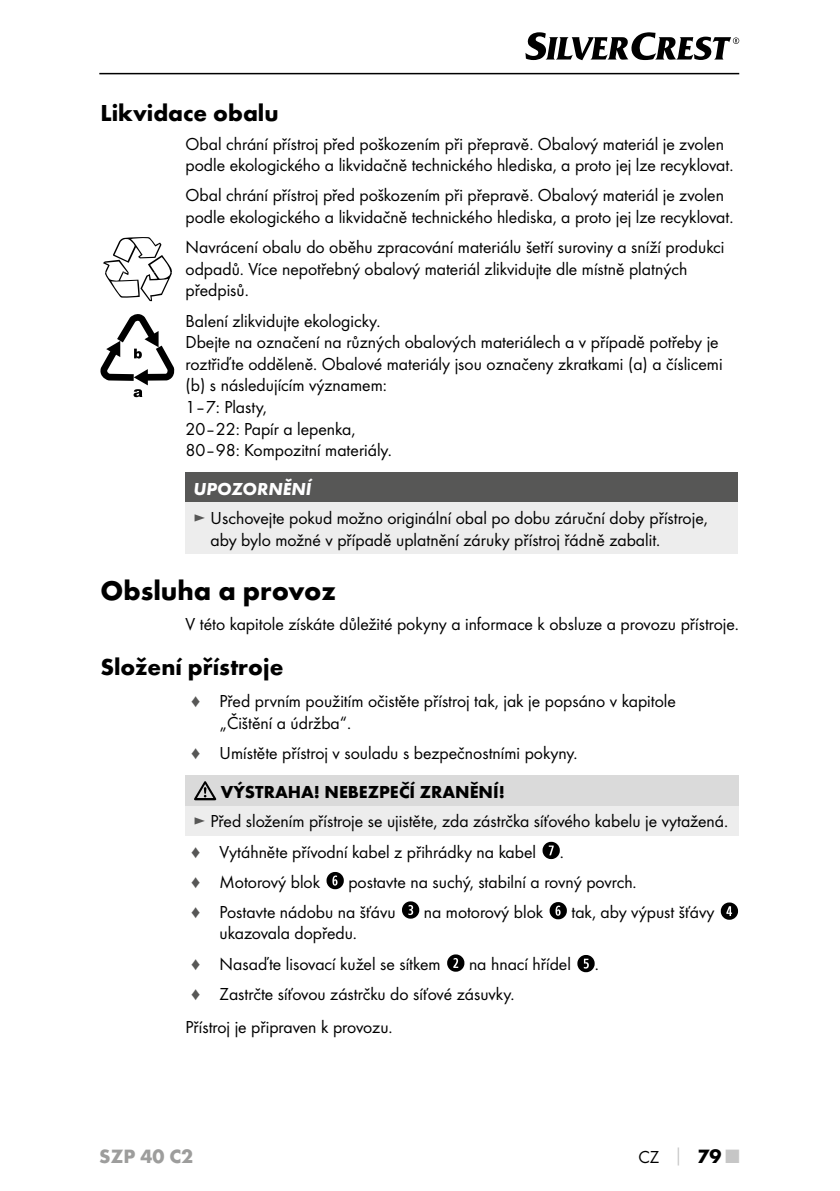
<style>
.page{position:relative;width:840px;height:1191px;background:#fff}
.page>*{position:absolute;margin:0;border:0;box-sizing:border-box;transform-origin:0 0}
.t1{font:700 28px "Futura";color:#000}
.t2{font:700 24px "Futura";color:#000}
.t3{font:700 20px "Futura";color:#9d9d9c}
.t4{font:18px/21.6px "Futura Boo";color:#000}
.t5{font:700 18px "Futura";color:#000}
.t6{font:italic 700 18px "Futura";color:#fff}
.s1{color:#575756}
.s2{font-family:"Arial";color:#575756}
.s3{font-family:"Futura";font-weight:700;color:#c6c6c6}
.s4{font-family:"Futura";font-weight:700;font-size:20px}
.s5{font-family:"Futura";font-weight:700;font-size:20px;color:#c6c6c6}
</style>
<div class="page">
<hr style="left:99px;top:73px;width:639px;height:1px;background:#000">
<svg style="left:525px;top:32px;width:213px;height:28px"></svg>
<svg style="left:103px;top:237px;width:69px;height:64px"></svg>
<svg style="left:100px;top:314px;width:74px;height:83px"></svg>
<div style="left:185px;top:473px;width:552px;height:30px;background:#575756"></div>
<div style="left:185px;top:503px;width:552px;height:51px;background:#ededed"></div>
<div style="left:185px;top:775px;width:553px;height:31px;background:#dadada"></div>
<div style="left:185px;top:806px;width:553px;height:29px;background:#ededed"></div>
<svg style="left:194px;top:781px;width:22px;height:19px"></svg>
<svg style="left:542px;top:841px;width:17px;height:18px"></svg>
<svg style="left:326px;top:872px;width:17px;height:17px"></svg>
<svg style="left:402px;top:901px;width:17px;height:17px"></svg>
<svg style="left:549px;top:902px;width:17px;height:17px"></svg>
<svg style="left:720px;top:902px;width:17px;height:17px"></svg>
<svg style="left:447px;top:954px;width:17px;height:17px"></svg>
<svg style="left:577px;top:955px;width:17px;height:17px"></svg>
<h2 class="t2" style="left:100px;top:98px;width:180px">Likvidace obalu</h2>
<p class="t4" style="left:185px;top:133px;width:546px">Obal chrání přístroj před poškozením při přepravě. Obalový materiál je zvolen podle ekologického a likvidačně technického hlediska, a proto jej lze recyklovat.</p>
<p class="t4" style="left:185px;top:184px;width:546px">Obal chrání přístroj před poškozením při přepravě. Obalový materiál je zvolen podle ekologického a likvidačně technického hlediska, a proto jej lze recyklovat.</p>
<p class="t4" style="left:185px;top:236px;width:540px">Navrácení obalu do oběhu zpracování materiálu šetří suroviny a sníží produkci odpadů. Více nepotřebný obalový materiál zlikvidujte dle místně platných předpisů.</p>
<p class="t4" style="left:185px;top:310px;width:538px">Balení zlikvidujte ekologicky.<br>Dbejte na označení na různých obalových materiálech a v případě potřeby je roztřiďte odděleně. Obalové materiály jsou označeny zkratkami (a) a číslicemi (b) s následujícím významem:<br>1–7: Plasty,<br>20–22: Papír a lepenka,<br>80–98: Kompozitní materiály.</p>
<p class="t6" style="left:193px;top:478px;width:119px">UPOZORNĚNÍ</p>
<p class="t4" style="left:210px;top:507px;width:498px;text-indent:-17px"><span class="s1">►</span> Uschovejte pokud možno originální obal po dobu záruční doby přístroje, aby bylo možné v případě uplatnění záruky přístroj řádně zabalit.</p>
<h1 class="t1" style="left:100px;top:573px;width:237px">Obsluha a provoz</h1>
<p class="t4" style="left:185px;top:612px;width:552px">V této kapitole získáte důležité pokyny a informace k obsluze a provozu přístroje.</p>
<h2 class="t2" style="left:100px;top:652px;width:184px">Složení přístroje</h2>
<p class="t4" style="left:219px;top:690px;width:457px;text-indent:-28px"><span class="s2">♦</span> Před prvním použitím očistěte přístroj tak, jak je popsáno v kapitole „Čištění a údržba“.</p>
<p class="t4" style="left:191px;top:742px;width:385px"><span class="s2">♦</span> Umístěte přístroj v souladu s bezpečnostními pokyny.</p>
<p class="t5" style="left:221px;top:780px;width:285px">VÝSTRAHA! NEBEZPEČÍ ZRANĚNÍ!</p>
<p class="t4" style="left:191px;top:806px;width:536px;line-height:30px"><span class="s1">►</span> Před složením přístroje se ujistěte, zda zástrčka síťového kabelu je vytažená. <span class="s2">♦</span> Vytáhněte přívodní kabel z přihrádky na kabel</p>
<p class="t4" style="left:559px;top:840px;width:3px">.</p>
<p class="t4" style="left:191px;top:870px;width:130px"><span class="s2">♦</span> Motorový blok</p>
<p class="t4" style="left:191px;top:866px;width:444px;line-height:30px;text-indent:157px">postavte na suchý, stabilní a rovný povrch. <span class="s2">♦</span> Postavte nádobu na šťávu</p>
<p class="t4" style="left:423px;top:901px;width:121px">na motorový blok</p>
<p class="t4" style="left:571px;top:901px;width:144px">tak, aby výpust šťávy</p>
<p class="t4" style="left:191px;top:918px;width:251px;line-height:30px;text-indent:28px">ukazovala dopředu.<br><span class="s2">♦</span> Nasaďte lisovací kužel se sítkem</p>
<p class="t4" style="left:468px;top:952px;width:103px">na hnací hřídel</p>
<p class="t4" style="left:594px;top:952px;width:3px">.</p>
<p class="t4" style="left:185px;top:977px;width:328px;line-height:33px;text-indent:6px"><span class="s2">♦</span> Zastrčte síťovou zástrčku do síťové zásuvky.<br>Přístroj je připraven k provozu.</p>
<p class="t3" style="left:99px;top:1143px;width:95px">SZP 40 C2</p>
<p class="t4" style="left:638px;top:1145px;width:102px">CZ <span class="s3">│</span> <span class="s4">79</span> <span class="s5">■</span></p>
</div>
